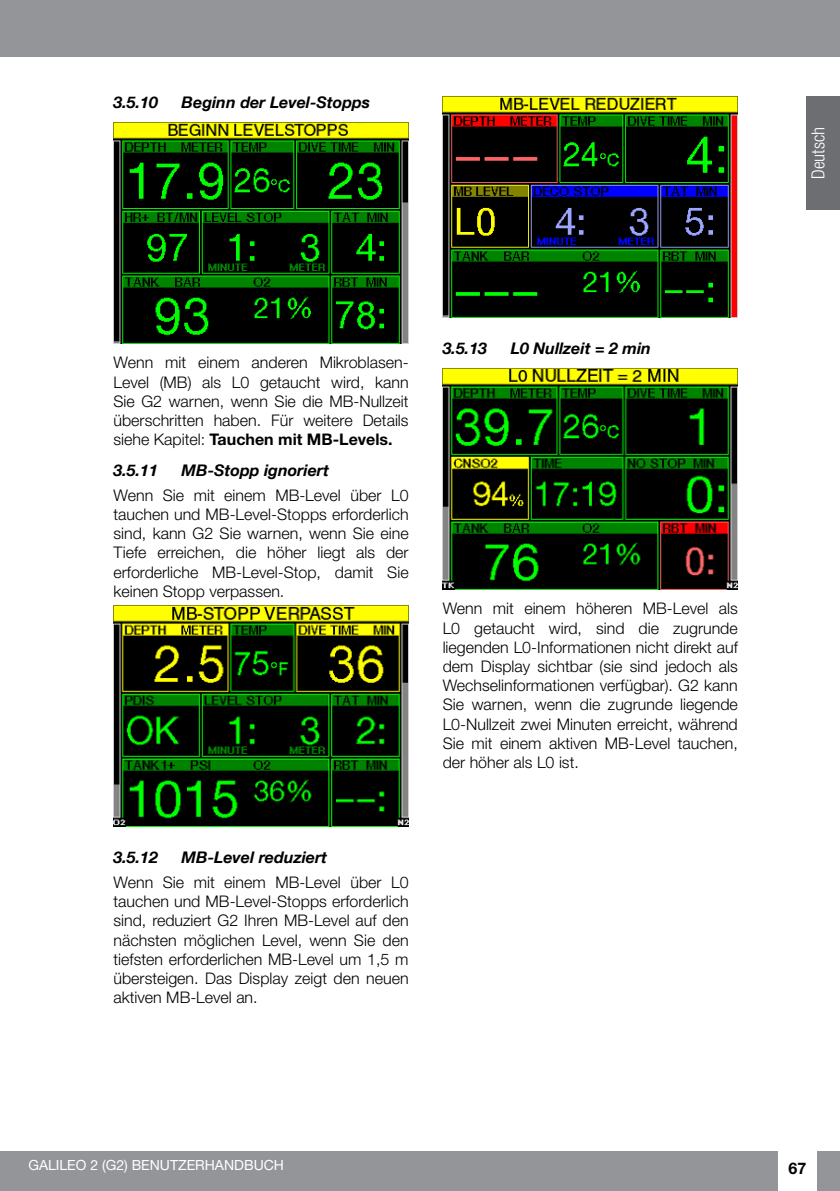
<style>
.page{position:relative;width:840px;height:1191px;background:#fff}
.page>*{position:absolute;margin:0;border:0;box-sizing:border-box;transform-origin:0 0}
.t1{font:300 condensed 18px "Helvetica Neue LT Std";color:#fff}
.t2{font:300 16px/19.2px "Helvetica Neue LT Std";color:#000;text-align:justify}
.t3{font:italic 700 16px "Helvetica Neue LT Com";color:#000}
.t4{font:700 16px "Helvetica Neue LT Std";color:#000}
.t5{font:14px "Helvetica Neue LT Std";color:#fff}
.s1{font-weight:700}
</style>
<div class="page">
<div style="left:0;top:0;width:839px;height:57px;background:#939598"></div>
<div style="left:0;top:1151px;width:777px;height:40px;background:#939598"></div>
<div style="left:816px;top:1151px;width:23px;height:40px;background:#939598"></div>
<div style="left:805px;top:96px;width:34px;height:114px;background:#6d6e71"></div>
<img style="left:113px;top:122px;width:295px;height:221px">
<img style="left:113px;top:605px;width:295px;height:221px">
<img style="left:442px;top:96px;width:295px;height:221px">
<img style="left:442px;top:368px;width:295px;height:221px">
<p class="t3" style="left:113px;top:92px;width:46px">3.5.10</p>
<p class="t3" style="left:181px;top:92px;width:190px">Beginn der Level-Stopps</p>
<p class="t1" style="left:807px;top:179px;width:53px;rotate:-90deg">Deutsch</p>
<p class="t2" style="left:113px;top:353px;width:296px">Wenn mit einem anderen Mikroblasen-Level (MB) als L0 getaucht wird, kann Sie G2 warnen, wenn Sie die MB-Nullzeit überschritten haben. Für weitere Details siehe Kapitel: <span class="s1">Tauchen mit MB-Levels.</span></p>
<p class="t3" style="left:113px;top:460px;width:46px">3.5.11</p>
<p class="t3" style="left:181px;top:460px;width:149px">MB-Stopp ignoriert</p>
<p class="t2" style="left:113px;top:485px;width:296px">Wenn Sie mit einem MB-Level über L0 tauchen und MB-Level-Stopps erforderlich sind, kann G2 Sie warnen, wenn Sie eine Tiefe erreichen, die höher liegt als der erforderliche MB-Level-Stop, damit Sie keinen Stopp verpassen.</p>
<p class="t3" style="left:113px;top:847px;width:46px">3.5.12</p>
<p class="t3" style="left:181px;top:847px;width:147px">MB-Level reduziert</p>
<p class="t2" style="left:113px;top:872px;width:296px">Wenn Sie mit einem MB-Level über L0 tauchen und MB-Level-Stopps erforderlich sind, reduziert G2 Ihren MB-Level auf den nächsten möglichen Level, wenn Sie den tiefsten erforderlichen MB-Level um 1,5 m übersteigen. Das Display zeigt den neuen aktiven MB-Level an.</p>
<p class="t3" style="left:442px;top:338px;width:46px">3.5.13</p>
<p class="t3" style="left:510px;top:338px;width:141px">L0 Nullzeit = 2 min</p>
<p class="t2" style="left:442px;top:599px;width:296px">Wenn mit einem höheren MB-Level als L0 getaucht wird, sind die zugrunde liegenden L0-Informationen nicht direkt auf dem Display sichtbar (sie sind jedoch als Wechselinformationen verfügbar). G2 kann Sie warnen, wenn die zugrunde liegende L0-Nullzeit zwei Minuten erreicht, während Sie mit einem aktiven MB-Level tauchen, der höher als L0 ist.</p>
<p class="t5" style="left:28px;top:1156px;width:257px">GALILEO 2 (G2) BENUTZERHANDBUCH</p>
<p class="t4" style="left:788px;top:1158px;width:19px">67</p>
</div>
